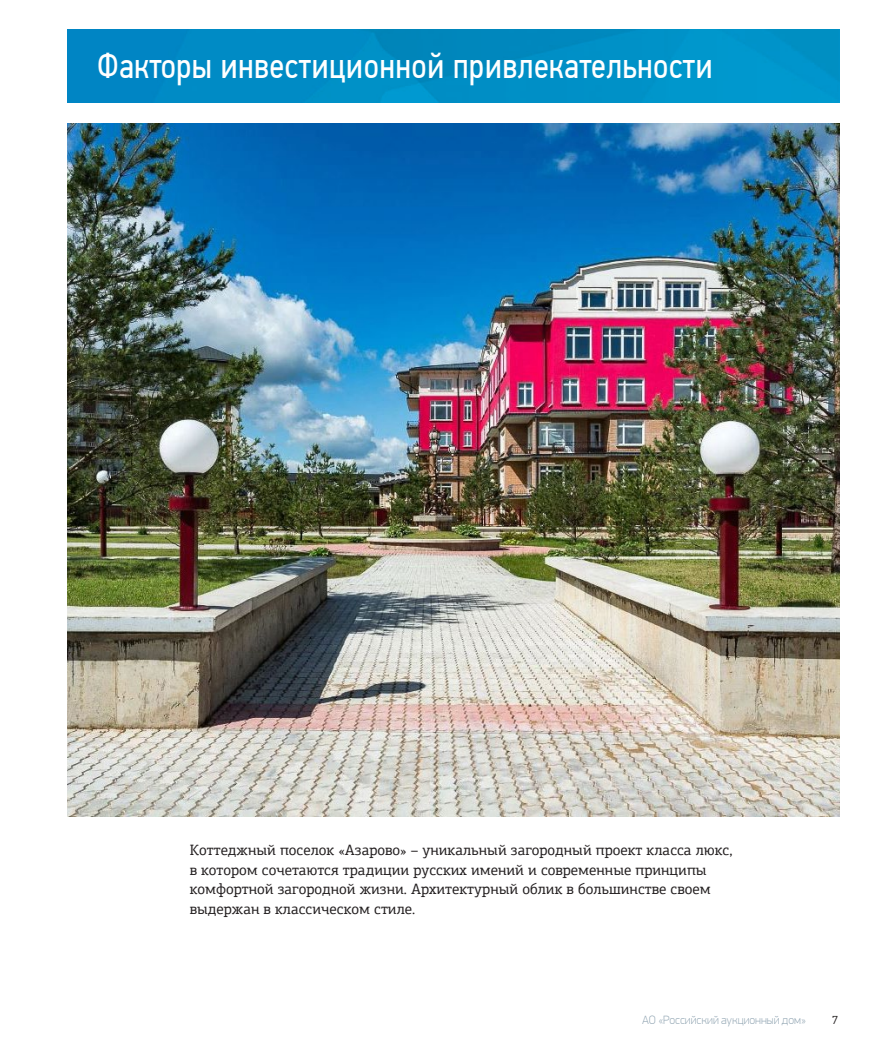
<style>
.page{position:relative;width:893px;height:1063px;background:#fff}
.page>*{position:absolute;margin:0;border:0;box-sizing:border-box;transform-origin:0 0}
.t1{font:36px "PF Din Text Cond Pro";letter-spacing:.01em;color:#fff}
.Sidebar_Right_Text{font:15px/19.5px "PF Agora Slab Pro";color:#231f20}
.t2{font:100 12px "PF Din Display Pro";color:#8ca1af}
.t3{font:12px "PF Agora Slab Pro";color:#231f20}
</style>
<div class="page">
<img style="left:67px;top:30px;width:772px;height:72px">
<img style="left:67px;top:123px;width:772px;height:693px">
<p class="t1" style="left:97px;top:44px;width:617px">Факторы инвестиционной привлекательности</p>
<p class="Sidebar_Right_Text" style="left:190px;top:840px;width:544px">Коттеджный поселок «Азарово» – уникальный загородный проект класса люкс, в котором сочетаются традиции русских имений и современные принципы комфортной загородной жизни. Архитектурный облик в большинстве своем выдержан в классическом стиле.</p>
<p class="t2" style="left:642px;top:1013px;width:165px">АО «Российский аукционный дом»</p>
<p class="t3" style="left:832px;top:1013px;width:8px">7</p>
</div>
